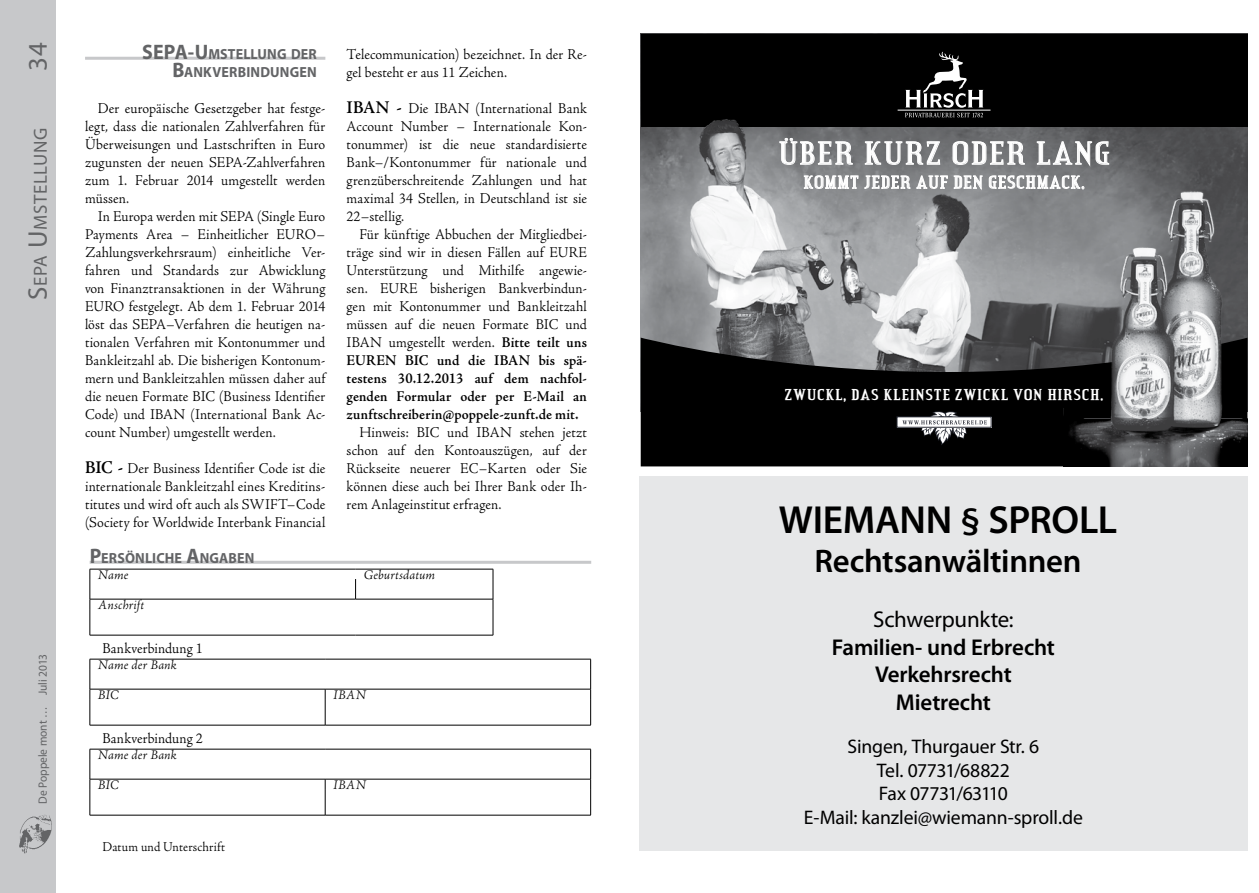
<style>
.page{position:relative;width:1259px;height:893px;background:#fff}
.page>*{position:absolute;margin:0;border:0;box-sizing:border-box;transform-origin:0 0}
.t1{font:600 39.3px "Myriad Pro";letter-spacing:-.01em;color:#000}
.t2{font:34.65px "Credit Valley";letter-spacing:.04em;color:#fff}
.t3{font:600 32.7px "Myriad Pro";letter-spacing:-.01em;color:#000}
.t4{font:27px "Myriad Pro";color:#636466}
.t5{font:600 22.95px/27.5px "Myriad Pro";letter-spacing:-.01em;color:#000;text-align:center}
.t6{font:22.95px "Myriad Pro";letter-spacing:-.01em;color:#000}
.t7{font:700 21px "Myriad Pro";color:#636466;scale:.95 1}
.t8{font:19.65px/23.5px "Myriad Pro";letter-spacing:-.01em;color:#000;text-align:center}
.t9{font:19.05px "Credit Valley";letter-spacing:.035em;color:#fff}
.t10{font:18.9px "Myriad Pro";letter-spacing:.025em;color:#636466}
.t11{font:700 16.65px "Credit Valley";letter-spacing:.035em;color:#fff}
.t12{font:300 15px/18px "Adobe Jenson Pro";letter-spacing:.01em;color:#000;text-align:justify;scale:.95 1}
.t13{font:700 14.7px/18px "Myriad Pro";letter-spacing:.015em;color:#636466;text-align:right;scale:.95 1}
.t14{font:italic 300 13.5px "Adobe Jenson Pro";letter-spacing:.01em;color:#000}
.t15{font:300 13.5px "Adobe Jenson Pro";letter-spacing:.01em;color:#000;scale:.95 1}
.t16{font:12px "Myriad Pro";color:#636466;scale:.95 1}
.s1{font-size:27px}
.s2{font-size:21px}
.s3{font-weight:600;font-size:18px}
.s4{font-weight:600}
.s5{font-size:36.45px}
</style>
<div class="page">
<div style="left:0;top:0;width:55px;height:893px;background:#c7c8ca"></div>
<img style="left:19px;top:815px;width:33px;height:38px">
<hr style="left:85px;top:57px;width:240px;height:3px;background:#c7c8ca">
<hr style="left:90px;top:561px;width:501px;height:3px;background:#c7c8ca">
<svg style="left:355px;top:579px;width:1px;height:20px"></svg>
<hr style="left:90px;top:635px;width:265px;height:1px;background:#000">
<hr style="left:355px;top:635px;width:138px;height:1px;background:#000">
<hr style="left:90px;top:569px;width:265px;height:1px;background:#000">
<hr style="left:355px;top:569px;width:138px;height:1px;background:#000">
<hr style="left:90px;top:599px;width:265px;height:1px;background:#000">
<svg style="left:90px;top:569px;width:1px;height:66px"></svg>
<hr style="left:355px;top:599px;width:138px;height:1px;background:#000">
<svg style="left:493px;top:569px;width:1px;height:66px"></svg>
<svg style="left:325px;top:690px;width:1px;height:35px"></svg>
<hr style="left:90px;top:725px;width:235px;height:1px;background:#000">
<hr style="left:325px;top:725px;width:266px;height:1px;background:#000">
<hr style="left:90px;top:659px;width:235px;height:1px;background:#000">
<hr style="left:325px;top:659px;width:266px;height:1px;background:#000">
<hr style="left:90px;top:689px;width:235px;height:1px;background:#000">
<svg style="left:90px;top:659px;width:1px;height:66px"></svg>
<hr style="left:325px;top:689px;width:266px;height:1px;background:#000">
<svg style="left:590px;top:659px;width:1px;height:66px"></svg>
<svg style="left:325px;top:780px;width:1px;height:35px"></svg>
<hr style="left:90px;top:749px;width:235px;height:1px;background:#000">
<hr style="left:325px;top:749px;width:266px;height:1px;background:#000">
<hr style="left:90px;top:815px;width:235px;height:1px;background:#000">
<hr style="left:325px;top:815px;width:266px;height:1px;background:#000">
<hr style="left:90px;top:779px;width:235px;height:1px;background:#000">
<svg style="left:90px;top:749px;width:1px;height:66px"></svg>
<hr style="left:325px;top:779px;width:266px;height:1px;background:#000">
<svg style="left:590px;top:749px;width:1px;height:66px"></svg>
<div style="left:639px;top:476px;width:608px;height:375px;background:#e6e7e8"></div>
<img style="left:641px;top:132px;width:606px;height:206px">
<svg style="left:641px;top:338px;width:422px;height:128px;background:#1a1b1b"></svg>
<div style="left:641px;top:34px;width:606px;height:93px;background:#000"></div>
<div style="left:897px;top:417px;width:94px;height:10px;background:#fff"></div>
<div style="left:896px;top:416px;width:95px;height:12px;border:1px solid #2a2d37"></div>
<svg style="left:902px;top:411px;width:85px;height:34px"></svg>
<svg style="left:779px;top:138px;width:73px;height:27px;background:#98999b"></svg>
<svg style="left:865px;top:142px;width:75px;height:23px;background:#949597"></svg>
<svg style="left:952px;top:141px;width:72px;height:24px;background:#98999b"></svg>
<svg style="left:1037px;top:142px;width:72px;height:24px;background:#8c8d8f"></svg>
<svg style="left:804px;top:176px;width:54px;height:13px"></svg>
<svg style="left:864px;top:176px;width:46px;height:13px"></svg>
<svg style="left:916px;top:176px;width:31px;height:13px"></svg>
<svg style="left:954px;top:176px;width:28px;height:13px"></svg>
<svg style="left:989px;top:176px;width:74px;height:13px"></svg>
<img style="left:1063px;top:174px;width:184px;height:292px">
<img style="left:641px;top:107px;width:606px;height:25px">
<hr style="left:897px;top:110px;width:93px;height:1px;background:#fff">
<svg style="left:905px;top:52px;width:78px;height:65px"></svg>
<h3 class="t4" style="left:21px;top:71px;width:30px;rotate:-90deg">34</h3>
<p class="t10" style="left:29px;top:300px;width:174px;rotate:-90deg"><span class="s1">S</span>epa <span class="s1">U</span> mstellung</p>
<p class="t16" style="left:35px;top:804px;width:159px;rotate:-90deg">De Poppele mont … Juli 2013</p>
<h3 class="t7" style="left:142px;top:40px;width:13px">SEPA</h3>
<p class="t13" style="left:172px;top:45px;width:154px"><span class="s2">-U</span> MSTELLUNG DER<br><span class="s2">B</span>ANKVERBINDUNGEN</p>
<p class="t12" style="left:85px;top:99px;width:254px;text-indent:13px">Der europäische Gesetzgeber hat festge&shy;legt, dass die nationalen Zahlverfahren für Überweisungen und Lastschriften in Euro zugunsten der neuen SEPA-Zahlverfahren zum 1. Februar 2014 umgestellt werden müssen.</p>
<p class="t12" style="left:85px;top:207px;width:254px;text-indent:13px">In Europa werden mit SEPA (Single Euro Payments Area − Einheitlicher EURO− Zahlungsverkehrsraum) einheitliche Ver&shy;fahren und Standards zur Abwicklung von Finanztransaktionen in der Währung EURO festgelegt. Ab dem 1. Februar 2014 löst das SEPA−Verfahren die heutigen na&shy;tionalen Verfahren mit Kontonummer und Bankleitzahl ab. Die bisherigen Kontonum&shy;mern und Bankleitzahlen müssen daher auf die neuen Formate BIC (Business Identifier Code) und IBAN (International Bank Ac&shy;count Number) umgestellt werden.</p>
<p class="t12" style="left:85px;top:459px;width:254px"><span class="s3">BIC -</span> Der Business Identifier Code ist die internationale Bankleitzahl eines Kreditins&shy;titutes und wird oft auch als SWIFT−Code (Society for Worldwide Interbank Financial</p>
<p class="t12" style="left:347px;top:45px;width:254px">Telecommunication) bezeichnet. In der Re&shy;gel besteht er aus 11 Zeichen.</p>
<p class="t12" style="left:347px;top:99px;width:254px"><span class="s3">IBAN -</span> Die IBAN (International Bank Account Number − Internationale Kon&shy;tonummer) ist die neue standardisierte Bank−/Kontonummer für nationale und grenzüberschreitende Zahlungen und hat maximal 34 Stellen, in Deutschland ist sie 22−stellig.</p>
<p class="t12" style="left:347px;top:225px;width:254px;text-indent:13px">Für künftige Abbuchen der Mitgliedbei&shy;träge sind wir in diesen Fällen auf EURE Unterstützung und Mithilfe angewie&shy;sen. EURE bisherigen Bankverbindun&shy;gen mit Kontonummer und Bankleitzahl müssen auf die neuen Formate BIC und IBAN umgestellt werden. <span class="s4">Bitte teilt uns EUREN BIC und die IBAN bis spä&shy;testens 30.12.2013 auf dem nachfol&shy;genden Formular oder per E-Mail an zunftschreiberin@poppele-zunft.de mit.</span></p>
<p class="t12" style="left:347px;top:423px;width:254px;text-indent:13px">Hinweis: BIC und IBAN stehen jetzt schon auf den Kontoauszügen, auf der Rückseite neuerer EC−Karten oder Sie können diese auch bei Ihrer Bank oder Ih&shy;rem Anlageinstitut erfragen.</p>
<p class="t13" style="left:90px;top:549px;width:175px"><span class="s2">P</span>ERSÖNLICHE <span class="s2">A</span>NGABEN</p>
<p class="t14" style="left:98px;top:567px;width:32px">Name</p>
<p class="t14" style="left:364px;top:567px;width:73px">Geburtsdatum</p>
<p class="t14" style="left:98px;top:597px;width:48px">Anschrift</p>
<p class="t12" style="left:102px;top:639px;width:107px">Bankverbindung 1</p>
<p class="t14" style="left:98px;top:657px;width:80px">Name der Bank</p>
<p class="t14" style="left:98px;top:687px;width:22px">BIC</p>
<p class="t14" style="left:333px;top:687px;width:34px">IBAN</p>
<p class="t12" style="left:102px;top:729px;width:107px">Bankverbindung 2</p>
<p class="t14" style="left:98px;top:747px;width:80px">Name der Bank</p>
<p class="t14" style="left:98px;top:777px;width:22px">BIC</p>
<p class="t14" style="left:333px;top:777px;width:34px">IBAN</p>
<p class="t15" style="left:102px;top:839px;width:131px">Datum und Unterschrift</p>
<h2 class="t2" style="left:778px;top:137px;width:334px">ÜBER KURZ ODER LANG</h2>
<p class="t9" style="left:803px;top:173px;width:283px">KOMMT JEDER AUF DEN GESCHMACK.</p>
<p class="t11" style="left:784px;top:386px;width:321px">ZWUCKL, DAS KLEINSTE ZWICKL VON HIRSCH.</p>
<h1 class="t1" style="left:779px;top:495px;width:340px">WIEMANN <span class="s5">§</span> SPROLL</h1>
<h3 class="t3" style="left:814px;top:540px;width:269px">Rechtsanwältinnen</h3>
<h3 class="t6" style="left:873px;top:605px;width:142px">Schwerpunkte:</h3>
<h3 class="t5" style="left:832px;top:633px;width:225px">Familien- und Erbrecht<br>Verkehrsrecht<br>Mietrecht</h3>
<h3 class="t8" style="left:804px;top:734px;width:280px">Singen, Thurgauer Str. 6<br>Tel. 07731/68822<br>Fax 07731/63110<br>E-Mail: kanzlei@wiemann-sproll.de</h3>
</div>
